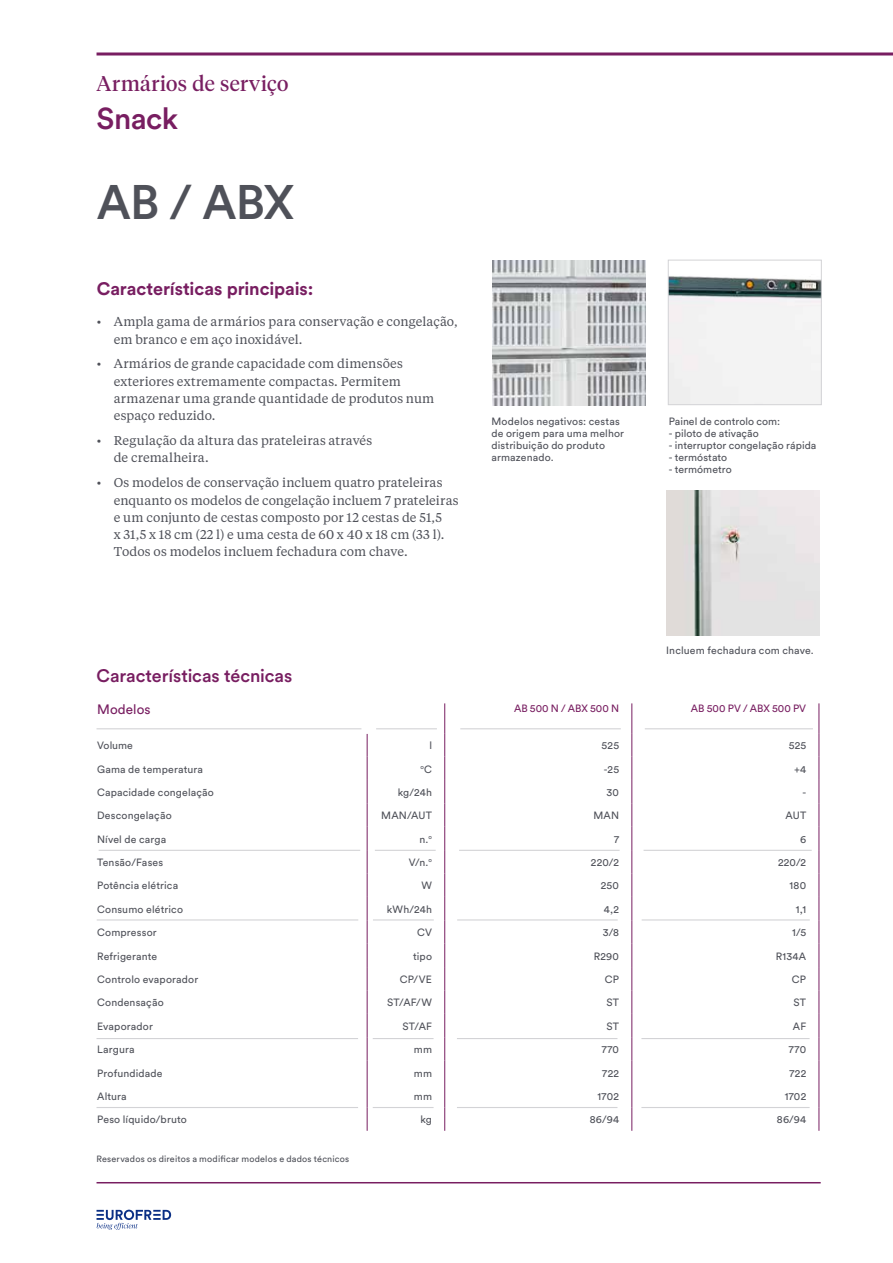
<style>
.page{position:relative;width:893px;height:1263px;background:#fff}
.page>*{position:absolute;margin:0;border:0;box-sizing:border-box;transform-origin:0 0}
.t1{font:500 48px "Circular Std";color:#4f5159}
.t2{font:500 30px "Circular Std";letter-spacing:-.02em;color:#781e61}
.t3{font:21px "Tiempos Display";letter-spacing:.02em;color:#781e61}
.t4{font:700 18px "Circular Std";letter-spacing:-.005em;color:#781e61}
.t5{font:500 18px "Circular Std";letter-spacing:-.005em;color:#781e61}
.t6{font:13.5px "Circular Std";letter-spacing:.01em;color:#781e61}
.t7{font:12.75px/17.2px "Tiempos Text";letter-spacing:.01em;color:#4f5159}
.t8{font:10.5px/12px "Circular Std";letter-spacing:.015em;color:#4f5159}
.t9{font:10.5px "Circular Std";letter-spacing:.005em;color:#781e61}
.t10{font:9px "Circular Std";letter-spacing:.02em;color:#4f5159}
.t11{font:6.15px "Circular Std";color:#4f5159}
.s1{font-size:10.5px}
</style>
<div class="page">
<svg style="left:97px;top:1210px;width:74px;height:20px"></svg>
<hr style="left:97px;top:52px;width:796px;height:3px;background:#781e61">
<hr style="left:97px;top:1182px;width:724px;height:1px;background:#781e61">
<hr style="left:444px;top:703px;width:1px;height:30px;background:#781e61">
<hr style="left:631px;top:703px;width:1px;height:30px;background:#781e61">
<hr style="left:818px;top:703px;width:1px;height:30px;background:#781e61">
<svg style="left:367px;top:734px;width:1px;height:397px"></svg>
<svg style="left:444px;top:733px;width:1px;height:398px"></svg>
<svg style="left:818px;top:733px;width:1px;height:398px"></svg>
<svg style="left:631px;top:733px;width:1px;height:398px"></svg>
<hr style="left:97px;top:728px;width:264px;height:1px;background:#d3d3d6">
<hr style="left:376px;top:728px;width:61px;height:1px;background:#d3d3d6">
<hr style="left:460px;top:728px;width:161px;height:1px;background:#d3d3d6">
<hr style="left:645px;top:728px;width:168px;height:1px;background:#d3d3d6">
<img style="left:492px;top:261px;width:153px;height:144px">
<img style="left:670px;top:276px;width:150px;height:127px">
<div style="left:668px;top:260px;width:154px;height:145px;border:1px solid #d3d3d6"></div>
<img style="left:667px;top:491px;width:153px;height:144px">
<hr style="left:99px;top:850px;width:261px;height:1px;background:#d3d3d6">
<hr style="left:375px;top:850px;width:61px;height:1px;background:#d3d3d6">
<hr style="left:459px;top:850px;width:161px;height:1px;background:#d3d3d6">
<hr style="left:644px;top:850px;width:168px;height:1px;background:#d3d3d6">
<hr style="left:97px;top:919px;width:261px;height:1px;background:#d3d3d6">
<hr style="left:373px;top:919px;width:61px;height:1px;background:#d3d3d6">
<hr style="left:457px;top:919px;width:161px;height:1px;background:#d3d3d6">
<hr style="left:642px;top:919px;width:168px;height:1px;background:#d3d3d6">
<hr style="left:97px;top:1038px;width:261px;height:1px;background:#d3d3d6">
<hr style="left:373px;top:1038px;width:61px;height:1px;background:#d3d3d6">
<hr style="left:457px;top:1038px;width:160px;height:1px;background:#d3d3d6">
<hr style="left:641px;top:1038px;width:169px;height:1px;background:#d3d3d6">
<hr style="left:97px;top:1107px;width:261px;height:1px;background:#d3d3d6">
<hr style="left:373px;top:1107px;width:61px;height:1px;background:#d3d3d6">
<hr style="left:457px;top:1107px;width:160px;height:1px;background:#d3d3d6">
<hr style="left:641px;top:1107px;width:169px;height:1px;background:#d3d3d6">
<h3 class="t3" style="left:97px;top:70px;width:193px">Armários de serviço</h3>
<h2 class="t2" style="left:97px;top:100px;width:83px">Snack</h2>
<h1 class="t1" style="left:97px;top:172px;width:199px">AB / ABX</h1>
<h3 class="t4" style="left:97px;top:277px;width:218px">Características principais:</h3>
<p class="t7" style="left:114px;top:313px;width:345px;text-indent:-17px">• Ampla gama de armários para conservação e congelação, em branco e em aço inoxidável.</p>
<p class="t7" style="left:114px;top:355px;width:322px;text-indent:-17px">• Armários de grande capacidade com dimensões exteriores extremamente compactas. Permitem armazenar uma grande quantidade de produtos num espaço reduzido.</p>
<p class="t7" style="left:114px;top:431px;width:260px;text-indent:-17px">• Regulação da altura das prateleiras através de cremalheira.</p>
<p class="t7" style="left:114px;top:474px;width:346px;text-indent:-17px">• Os modelos de conservação incluem quatro prateleiras enquanto os modelos de congelação incluem 7 prateleiras e um conjunto de cestas composto por 12 cestas de 51,5<br>x 31,5 x 18 cm (22 l) e uma cesta de 60 x 40 x 18 cm (33 l).<br>Todos os modelos incluem fechadura com chave.</p>
<p class="t8" style="left:491px;top:415px;width:134px">Modelos negativos: cestas de origem para uma melhor distribuição do produto armazenado.</p>
<p class="t8" style="left:669px;top:415px;width:113px">Painel de controlo com:</p>
<p class="t8" style="left:669px;top:427px;width:92px">- piloto de ativação</p>
<p class="t8" style="left:669px;top:439px;width:149px">- interruptor congelação rápida</p>
<p class="t8" style="left:669px;top:451px;width:60px">- termóstato</p>
<p class="t8" style="left:669px;top:463px;width:65px">- termómetro</p>
<h3 class="t5" style="left:97px;top:665px;width:197px">Características técnicas</h3>
<p class="t8" style="left:666px;top:644px;width:149px">Incluem fechadura com chave.</p>
<p class="t6" style="left:97px;top:701px;width:55px">Modelos</p>
<p class="t9" style="left:514px;top:702px;width:107px">AB 500 N / ABX 500 N</p>
<p class="t9" style="left:691px;top:702px;width:117px">AB 500 PV / ABX 500 PV</p>
<p class="t8" style="left:97px;top:740px;width:37px">Volume</p>
<p class="t8" style="left:429px;top:740px;width:4px">l</p>
<p class="t8" style="left:602px;top:740px;width:19px">525</p>
<p class="t8" style="left:789px;top:740px;width:19px">525</p>
<p class="t8" style="left:97px;top:763px;width:107px">Gama de temperatura</p>
<p class="t11" style="left:420px;top:763px;width:13px">o<span class="s1">C</span></p>
<p class="t8" style="left:604px;top:763px;width:17px">-25</p>
<p class="t8" style="left:794px;top:763px;width:14px">+4</p>
<p class="t8" style="left:97px;top:786px;width:118px">Capacidade congelação</p>
<p class="t8" style="left:398px;top:786px;width:36px">kg/24h</p>
<p class="t8" style="left:607px;top:786px;width:14px">30</p>
<p class="t8" style="left:802px;top:786px;width:5px">-</p>
<p class="t8" style="left:97px;top:809px;width:76px">Descongelação</p>
<p class="t8" style="left:381px;top:809px;width:52px">MAN/AUT</p>
<p class="t8" style="left:593px;top:809px;width:27px">MAN</p>
<p class="t8" style="left:785px;top:809px;width:22px">AUT</p>
<p class="t8" style="left:97px;top:833px;width:71px">Nível de carga</p>
<p class="t8" style="left:420px;top:833px;width:14px">n.<sup>o</sup></p>
<p class="t8" style="left:614px;top:833px;width:7px">7</p>
<p class="t8" style="left:800px;top:833px;width:8px">6</p>
<p class="t8" style="left:97px;top:856px;width:68px">Tensão/Fases</p>
<p class="t8" style="left:409px;top:856px;width:25px">V/n.<sup>o</sup></p>
<p class="t8" style="left:591px;top:856px;width:30px">220/2</p>
<p class="t8" style="left:778px;top:856px;width:30px">220/2</p>
<p class="t8" style="left:97px;top:880px;width:83px">Potência elétrica</p>
<p class="t8" style="left:421px;top:880px;width:12px">W</p>
<p class="t8" style="left:601px;top:880px;width:20px">250</p>
<p class="t8" style="left:790px;top:880px;width:18px">180</p>
<p class="t8" style="left:97px;top:903px;width:87px">Consumo elétrico</p>
<p class="t8" style="left:387px;top:903px;width:47px">kWh/24h</p>
<p class="t8" style="left:604px;top:903px;width:17px">4,2</p>
<p class="t8" style="left:796px;top:903px;width:12px">1,1</p>
<p class="t8" style="left:97px;top:926px;width:61px">Compressor</p>
<p class="t8" style="left:417px;top:926px;width:16px">CV</p>
<p class="t8" style="left:603px;top:926px;width:18px">3/8</p>
<p class="t8" style="left:792px;top:926px;width:16px">1/5</p>
<p class="t8" style="left:97px;top:950px;width:62px">Refrigerante</p>
<p class="t8" style="left:413px;top:950px;width:20px">tipo</p>
<p class="t8" style="left:594px;top:950px;width:27px">R290</p>
<p class="t8" style="left:776px;top:950px;width:32px">R134A</p>
<p class="t8" style="left:97px;top:973px;width:103px">Controlo evaporador</p>
<p class="t8" style="left:400px;top:973px;width:34px">CP/VE</p>
<p class="t8" style="left:605px;top:973px;width:16px">CP</p>
<p class="t8" style="left:792px;top:973px;width:16px">CP</p>
<p class="t8" style="left:97px;top:996px;width:68px">Condensação</p>
<p class="t8" style="left:387px;top:996px;width:46px">ST/AF/W</p>
<p class="t8" style="left:606px;top:996px;width:14px">ST</p>
<p class="t8" style="left:793px;top:996px;width:14px">ST</p>
<p class="t8" style="left:97px;top:1020px;width:57px">Evaporador</p>
<p class="t8" style="left:402px;top:1020px;width:31px">ST/AF</p>
<p class="t8" style="left:606px;top:1020px;width:14px">ST</p>
<p class="t8" style="left:793px;top:1020px;width:15px">AF</p>
<p class="t8" style="left:97px;top:1043px;width:39px">Largura</p>
<p class="t8" style="left:414px;top:1043px;width:20px">mm</p>
<p class="t8" style="left:602px;top:1043px;width:19px">770</p>
<p class="t8" style="left:789px;top:1043px;width:19px">770</p>
<p class="t8" style="left:97px;top:1067px;width:67px">Profundidade</p>
<p class="t8" style="left:414px;top:1067px;width:20px">mm</p>
<p class="t8" style="left:602px;top:1067px;width:18px">722</p>
<p class="t8" style="left:789px;top:1067px;width:18px">722</p>
<p class="t8" style="left:97px;top:1090px;width:31px">Altura</p>
<p class="t8" style="left:414px;top:1090px;width:20px">mm</p>
<p class="t8" style="left:598px;top:1090px;width:23px">1702</p>
<p class="t8" style="left:785px;top:1090px;width:23px">1702</p>
<p class="t8" style="left:97px;top:1113px;width:91px">Peso líquido/bruto</p>
<p class="t8" style="left:420px;top:1113px;width:13px">kg</p>
<p class="t8" style="left:590px;top:1113px;width:31px">86/94</p>
<p class="t8" style="left:777px;top:1113px;width:31px">86/94</p>
<p class="t10" style="left:97px;top:1153px;width:254px">Reservados os direitos a modificar modelos e dados técnicos</p>
</div>
